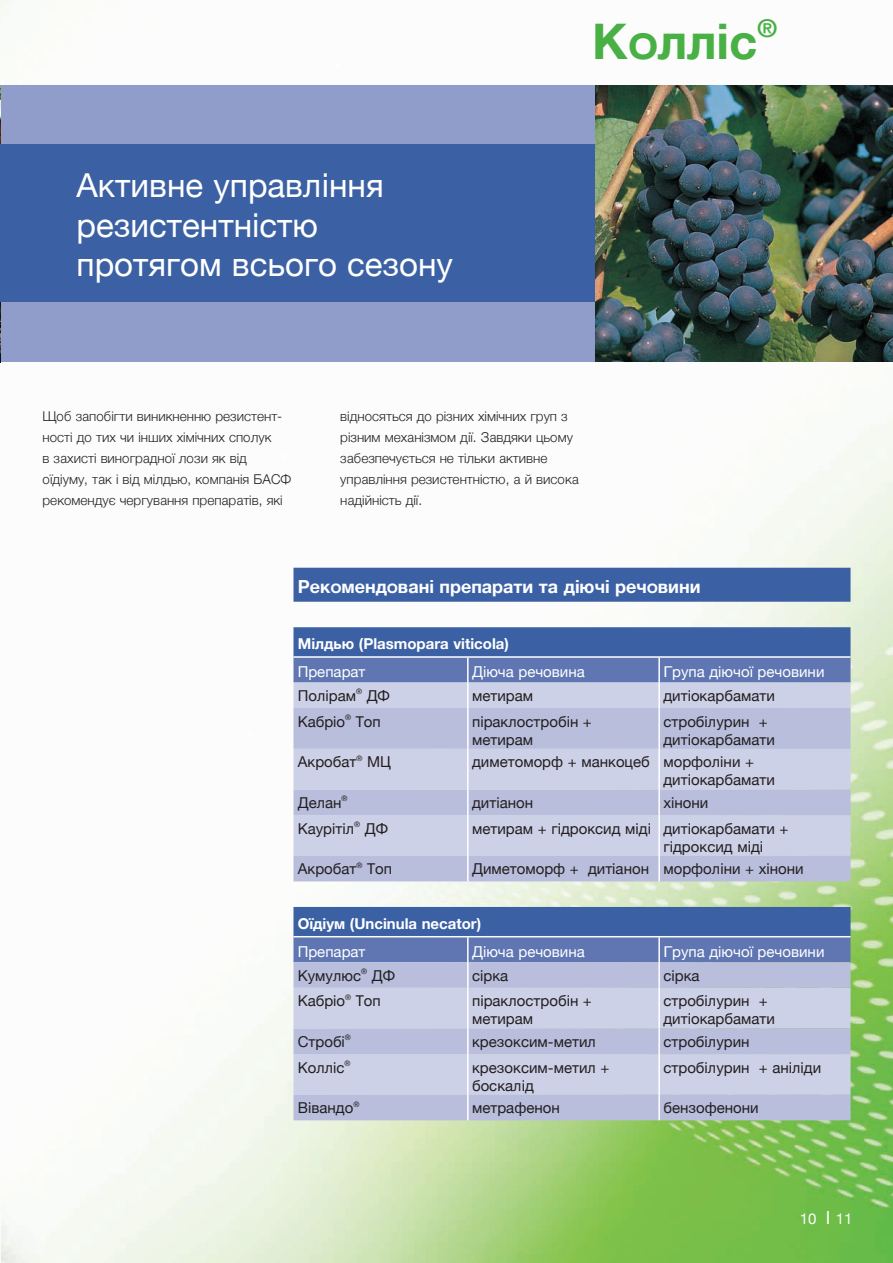
<style>
.page{position:relative;width:893px;height:1263px;background:#fff}
.page>*{position:absolute;margin:0;border:0;box-sizing:border-box;transform-origin:0 0}
.t1{font:700 49.05px "Helvetica Neue";color:#49b045}
.t2{font:33px/39.6px "Helvetica Neue";color:#fff}
.t3{font:700 18px "Helvetica Neue";color:#fff}
.t4{font:15px/18px "Helvetica Neue";color:#231f20}
.t5{font:15px "Helvetica Neue";color:#fff}
.t6{font:700 15px "Helvetica Neue";color:#fff}
.t7{font:300 13.5px/21px "Helvetica Neue";color:#231f20}
.t8{font:7.5px "Helvetica Neue";color:#231f20}
.s1{font-size:18px}
</style>
<div class="page">
<img style="left:1px;top:0;width:892px;height:1263px">
<div style="left:0;top:85px;width:595px;height:276px;background:#909dca"></div>
<hr style="left:0;top:87px;width:1px;height:277px;background:#909dca">
<img style="left:0;top:86px;width:1px;height:276px">
<svg style="left:293px;top:568px;width:557px;height:88px;fill:#3b61a4"></svg>
<div style="left:293px;top:658px;width:557px;height:24px;background:#5f76b2"></div>
<div style="left:293px;top:682px;width:557px;height:26px;background:#cdd1e7"></div>
<svg style="left:293px;top:708px;width:557px;height:412px;background:#b4bdd9"></svg>
<hr style="left:467px;top:658px;width:2px;height:24px;background:#fff">
<hr style="left:658px;top:658px;width:2px;height:24px;background:#fff">
<hr style="left:467px;top:682px;width:2px;height:26px;background:#fff">
<hr style="left:658px;top:682px;width:2px;height:26px;background:#fff">
<hr style="left:467px;top:708px;width:2px;height:41px;background:#fff">
<hr style="left:658px;top:708px;width:2px;height:41px;background:#fff">
<hr style="left:467px;top:749px;width:2px;height:41px;background:#fff">
<hr style="left:658px;top:749px;width:2px;height:41px;background:#fff">
<hr style="left:467px;top:790px;width:2px;height:25px;background:#fff">
<hr style="left:658px;top:790px;width:2px;height:25px;background:#fff">
<hr style="left:467px;top:815px;width:2px;height:41px;background:#fff">
<hr style="left:658px;top:815px;width:2px;height:41px;background:#fff">
<hr style="left:467px;top:856px;width:2px;height:25px;background:#fff">
<hr style="left:658px;top:856px;width:2px;height:25px;background:#fff">
<hr style="left:467px;top:937px;width:2px;height:25px;background:#fff">
<hr style="left:658px;top:937px;width:2px;height:25px;background:#fff">
<hr style="left:467px;top:962px;width:2px;height:26px;background:#fff">
<hr style="left:658px;top:962px;width:2px;height:26px;background:#fff">
<hr style="left:467px;top:988px;width:2px;height:40px;background:#fff">
<hr style="left:658px;top:988px;width:2px;height:40px;background:#fff">
<hr style="left:467px;top:1028px;width:2px;height:26px;background:#fff">
<hr style="left:658px;top:1028px;width:2px;height:26px;background:#fff">
<hr style="left:467px;top:1054px;width:2px;height:41px;background:#fff">
<hr style="left:658px;top:1054px;width:2px;height:41px;background:#fff">
<hr style="left:467px;top:1095px;width:2px;height:25px;background:#fff">
<hr style="left:658px;top:1095px;width:2px;height:25px;background:#fff">
<hr style="left:293px;top:656px;width:557px;height:2px;background:#fff">
<hr style="left:293px;top:936px;width:557px;height:1px;background:#fff">
<div style="left:0;top:145px;width:893px;height:157px;background:#3b61a4"></div>
<img style="left:595px;top:85px;width:298px;height:276px">
<h2 class="t2" style="left:77px;top:165px;width:378px">Активне управління резистентністю протягом всього сезону</h2>
<h1 class="t1" style="left:592px;top:11px;width:186px">Колліс<sup>®</sup></h1>
<p class="t7" style="left:43px;top:405px;width:250px">Щоб запобігти виникненню резистент&shy;ності до тих чи інших хімічних сполук<br>в захисті виноградної лози як від оїдіуму, так і від мілдью, компанія БАСФ рекомендує чергування препаратів, які</p>
<p class="t7" style="left:340px;top:405px;width:240px">відносяться до різних хімічних груп з різним механізмом дії. Завдяки цьому забезпечується не тільки активне управління резистентністю, а й висока надійність дії.</p>
<p class="t3" style="left:298px;top:576px;width:404px">Рекомендовані препарати та діючі речовини</p>
<p class="t6" style="left:298px;top:635px;width:213px">Мілдью (Plasmopara viticola)</p>
<p class="t5" style="left:298px;top:663px;width:69px">Препарат</p>
<p class="t5" style="left:472px;top:663px;width:114px">Діюча речовина</p>
<p class="t5" style="left:663px;top:663px;width:163px">Група діючої речовини</p>
<p class="t4" style="left:298px;top:686px;width:60px">Полірам</p>
<p class="t8" style="left:356px;top:687px;width:7px">®</p>
<p class="t4" style="left:367px;top:686px;width:25px">ДФ</p>
<p class="t4" style="left:472px;top:686px;width:63px">метирам</p>
<p class="t4" style="left:663px;top:686px;width:113px">дитіокарбамати</p>
<p class="t4" style="left:298px;top:712px;width:49px">Кабріо</p>
<p class="t8" style="left:345px;top:713px;width:7px">®</p>
<p class="t4" style="left:356px;top:712px;width:26px">Топ</p>
<p class="t4" style="left:472px;top:712px;width:121px">піраклостробін + метирам</p>
<p class="t4" style="left:663px;top:712px;width:113px">стробілурин + дитіокарбамати</p>
<p class="t4" style="left:298px;top:753px;width:60px">Акробат</p>
<p class="t8" style="left:356px;top:753px;width:7px">®</p>
<p class="t4" style="left:367px;top:753px;width:25px">МЦ</p>
<p class="t4" style="left:663px;top:753px;width:113px;text-indent:-191px">диметоморф + манкоцеб морфоліни + дитіокарбамати</p>
<p class="t4" style="left:298px;top:794px;width:45px">Делан</p>
<p class="t8" style="left:342px;top:794px;width:7px">®</p>
<p class="t4" style="left:472px;top:794px;width:63px">дитіанон</p>
<p class="t4" style="left:663px;top:794px;width:46px">хінони</p>
<p class="t4" style="left:298px;top:819px;width:58px">Каурітіл</p>
<p class="t8" style="left:354px;top:820px;width:7px">®</p>
<p class="t4" style="left:365px;top:819px;width:25px">ДФ</p>
<p class="t4" style="left:663px;top:819px;width:127px;text-indent:-191px">метирам + гідроксид міді дитіокарбамати + гідроксид міді</p>
<p class="t4" style="left:298px;top:860px;width:60px">Акробат</p>
<p class="t8" style="left:356px;top:860px;width:7px">®</p>
<p class="t4" style="left:367px;top:860px;width:26px">Топ</p>
<p class="t4" style="left:472px;top:860px;width:333px">Диметоморф + дитіанон морфоліни + хінони</p>
<p class="t6" style="left:298px;top:914px;width:185px">Оїдіум (Uncinula necator)</p>
<p class="t5" style="left:298px;top:942px;width:69px">Препарат</p>
<p class="t5" style="left:472px;top:942px;width:114px">Діюча речовина</p>
<p class="t5" style="left:663px;top:942px;width:163px">Група діючої речовини</p>
<p class="t4" style="left:298px;top:966px;width:65px">Кумулюс</p>
<p class="t8" style="left:361px;top:967px;width:7px">®</p>
<p class="t4" style="left:372px;top:966px;width:25px">ДФ</p>
<p class="t4" style="left:472px;top:966px;width:38px">сірка</p>
<p class="t4" style="left:663px;top:966px;width:38px">сірка</p>
<p class="t4" style="left:298px;top:992px;width:49px">Кабріо</p>
<p class="t8" style="left:345px;top:992px;width:7px">®</p>
<p class="t4" style="left:356px;top:992px;width:26px">Топ</p>
<p class="t4" style="left:472px;top:992px;width:121px">піраклостробін + метирам</p>
<p class="t4" style="left:663px;top:992px;width:113px">стробілурин + дитіокарбамати</p>
<p class="t4" style="left:298px;top:1032px;width:49px">Стробі</p>
<p class="t8" style="left:345px;top:1033px;width:7px">®</p>
<p class="t4" style="left:472px;top:1032px;width:125px">крезоксим-метил</p>
<p class="t4" style="left:663px;top:1032px;width:88px">стробілурин</p>
<p class="t4" style="left:298px;top:1058px;width:48px">Колліс</p>
<p class="t8" style="left:345px;top:1059px;width:7px">®</p>
<p class="t4" style="left:472px;top:1058px;width:139px">крезоксим-метил + боскалід</p>
<p class="t4" style="left:663px;top:1058px;width:159px">стробілурин + аніліди</p>
<p class="t4" style="left:298px;top:1099px;width:57px">Вівандо</p>
<p class="t8" style="left:353px;top:1099px;width:7px">®</p>
<p class="t4" style="left:472px;top:1099px;width:89px">метрафенон</p>
<p class="t4" style="left:663px;top:1099px;width:97px">бензофенони</p>
<p class="t5" style="left:800px;top:1210px;width:54px">10 <span class="s1">І</span> 11</p>
</div>
